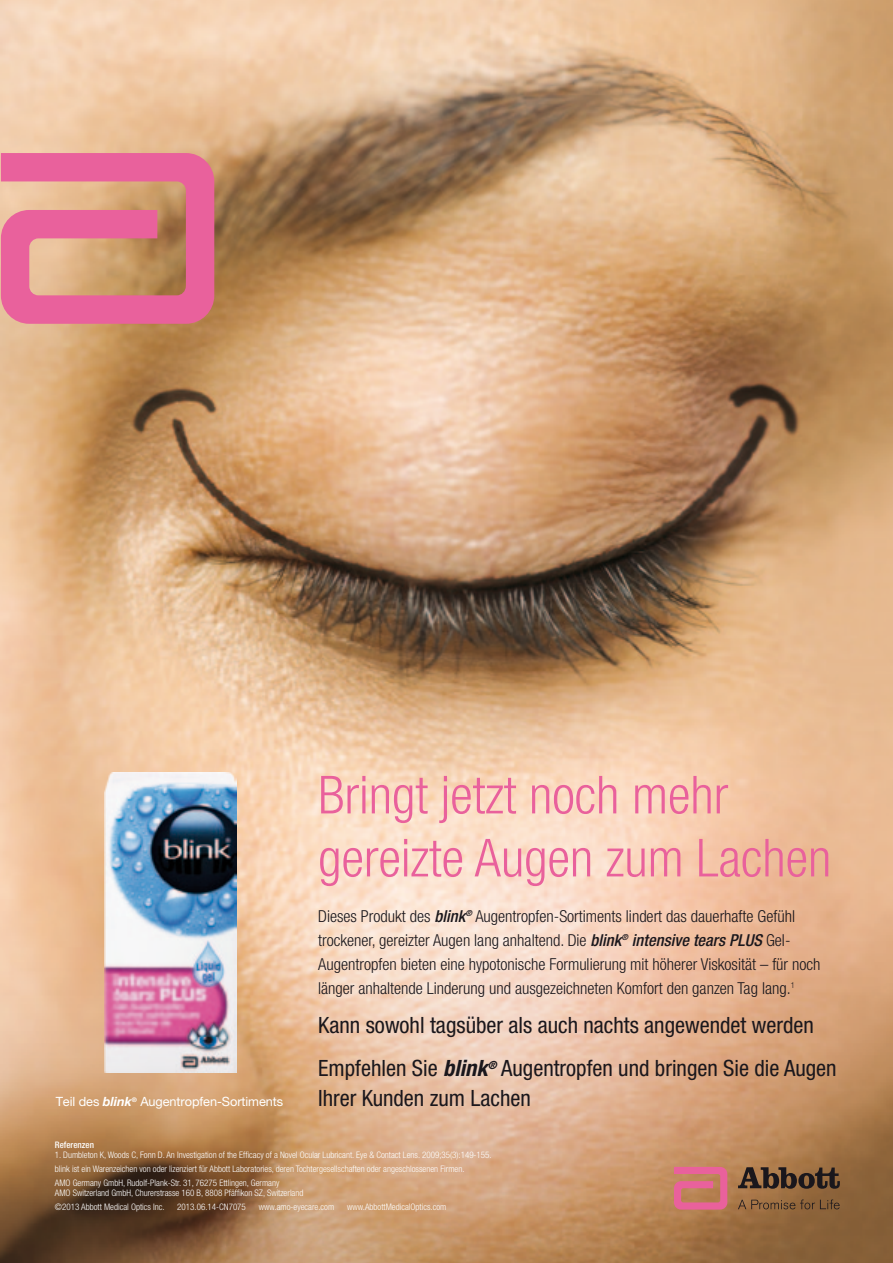
<style>
.page{position:relative;width:893px;height:1263px;background:#fff}
.page>*{position:absolute;margin:0;border:0;box-sizing:border-box;transform-origin:0 0}
.t1{font:300 condensed 52.5px/63px "Helvetica Neue LT Pro";color:#e9619c}
.t2{font:condensed 22.5px/42.8px "Helvetica Neue LT Pro";color:#1a171c}
.t3{font:300 condensed 16.5px/24px "Helvetica Neue LT Pro";color:#1a171c}
.t4{font:12.75px "Helvetica Neue LT Pro";letter-spacing:-.005em;color:#fff}
.t5{font:300 condensed 9px/14px "Helvetica Neue LT Pro";color:#fff}
.t6{font:500 condensed 9px "Helvetica Neue LT Pro";color:#fff}
.s1{font-weight:500;font-style:italic}
.s2{font-weight:700;font-style:italic}
</style>
<div class="page">
<img style="left:0;top:0;width:893px;height:1263px">
<svg style="left:1px;top:153px;width:213px;height:171px;background:#de7e8b"></svg>
<svg style="left:738px;top:1199px;width:102px;height:10px"></svg>
<svg style="left:674px;top:1167px;width:53px;height:42px;background:#d4707d"></svg>
<svg style="left:738px;top:1167px;width:102px;height:22px;background:#5f4631"></svg>
<img style="left:104px;top:772px;width:132px;height:300px">
<h1 class="t1" style="left:318px;top:763px;width:515px">Bringt jetzt noch mehr gereizte Augen zum Lachen</h1>
<p class="t3" style="left:318px;top:904px;width:504px">Dieses Produkt des <span class="s1">blink</span><sup>®</sup> Augentropfen-Sortiments lindert das dauerhafte Gefühl trockener, gereizter Augen lang anhaltend. Die <span class="s1">blink</span><sup>®</sup> <span class="s1">intensive tears PLUS</span> Gel-Augentropfen bieten eine hypotonische Formulierung mit höherer Viskosität – für noch länger anhaltende Linderung und ausgezeichneten Komfort den ganzen Tag lang.<sup>1</sup></p>
<h2 class="t2" style="left:318px;top:1004px;width:520px">Kann sowohl tagsüber als auch nachts angewendet werden<br>Empfehlen Sie <span class="s2">blink</span><sup>®</sup> Augentropfen und bringen Sie die Augen</h2>
<h3 class="t4" style="left:56px;top:1094px;width:229px">Teil des <span class="s2">blink</span><sup>®</sup> Augentropfen-Sortiments</h3>
<h2 class="t2" style="left:318px;top:1077px;width:214px">Ihrer Kunden zum Lachen</h2>
<p class="t6" style="left:55px;top:1139px;width:41px">Referenzen</p>
<p class="t5" style="left:55px;top:1147px;width:438px">1. Dumbleton K, Woods C, Fonn D. An Investigation of the Efficacy of a Novel Ocular Lubricant. Eye &amp; Contact Lens. 2009;35(3):149-155. blink ist ein Warenzeichen von oder lizenziert für Abbott Laboratories, deren Tochtergesellschaften oder angeschlossenen Firmen.<br>AMO Germany GmbH, Rudolf-Plank-Str. 31, 76275 Ettlingen, Germany</p>
<p class="t5" style="left:55px;top:1185px;width:250px">AMO Switzerland GmbH, Churerstrasse 160 B, 8808 Pfäffikon SZ, Switzerland ©2013 Abbott Medical Optics Inc.</p>
<p class="t5" style="left:177px;top:1199px;width:70px">2013.06.14-CN7075</p>
<p class="t5" style="left:259px;top:1199px;width:77px">www.amo-eyecare.com</p>
<p class="t5" style="left:347px;top:1199px;width:101px">www.AbbottMedicalOptics.com</p>
</div>
